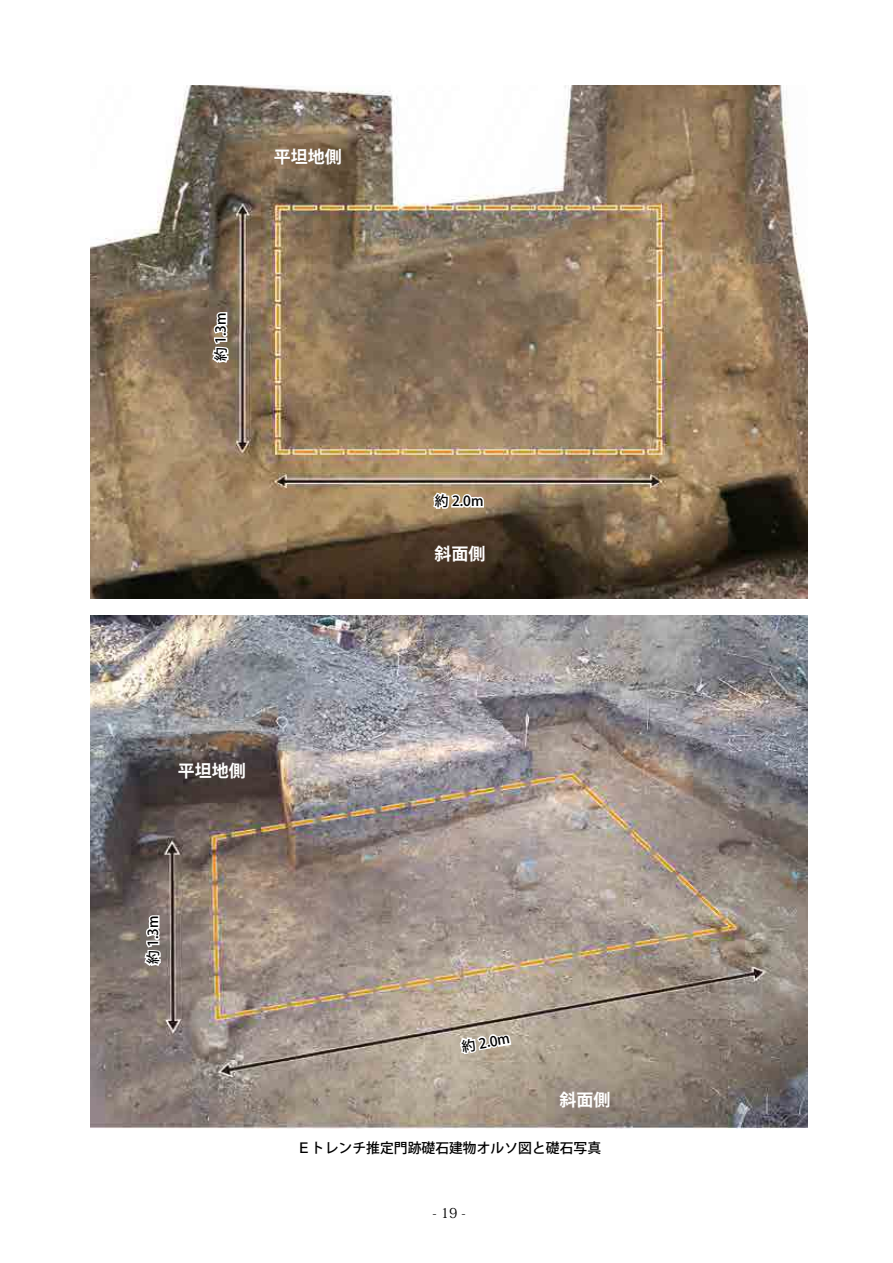
<style>
.page{position:relative;width:893px;height:1263px;background:#fff}
.page>*{position:absolute;margin:0;border:0;box-sizing:border-box;transform-origin:0 0}
.t1{font:700 16.95px "Koz Go Pro";color:#fff}
.t2{font:500 13.8px "Koz Go Pro";color:#000}
.t3{font:13.8px "Koz Min Pro";color:#000}
</style>
<div class="page">
<img style="left:90px;top:85px;width:718px;height:513px">
<img style="left:90px;top:615px;width:718px;height:513px">
<svg style="left:210px;top:311px;width:20px;height:54px"></svg>
<svg style="left:431px;top:490px;width:54px;height:91px;background:#715f4b"></svg>
<svg style="left:142px;top:914px;width:21px;height:54px"></svg>
<svg style="left:458px;top:999px;width:55px;height:64px;background:#c0b6a6"></svg>
<p class="t1" style="left:274px;top:146px;width:70px">平坦地側</p>
<p class="t2" style="left:212px;top:361px;width:50px;rotate:-90deg">約 1.3m</p>
<p class="t2" style="left:435px;top:492px;width:50px">約 2.0m</p>
<p class="t1" style="left:435px;top:543px;width:53px">斜面側</p>
<p class="t1" style="left:178px;top:760px;width:70px">平坦地側</p>
<p class="t2" style="left:144px;top:964px;width:50px;rotate:-90deg">約 1.3m</p>
<p class="t2" style="left:460px;top:1038px;width:50px;rotate:-10deg">約 2.0m</p>
<p class="t1" style="left:560px;top:1088px;width:53px">斜面側</p>
<p class="t2" style="left:297px;top:1139px;width:306px">Ｅトレンチ推定門跡礎石建物オルソ図と礎石写真</p>
<p class="t3" style="left:433px;top:1203px;width:35px">- 19 -</p>
</div>
